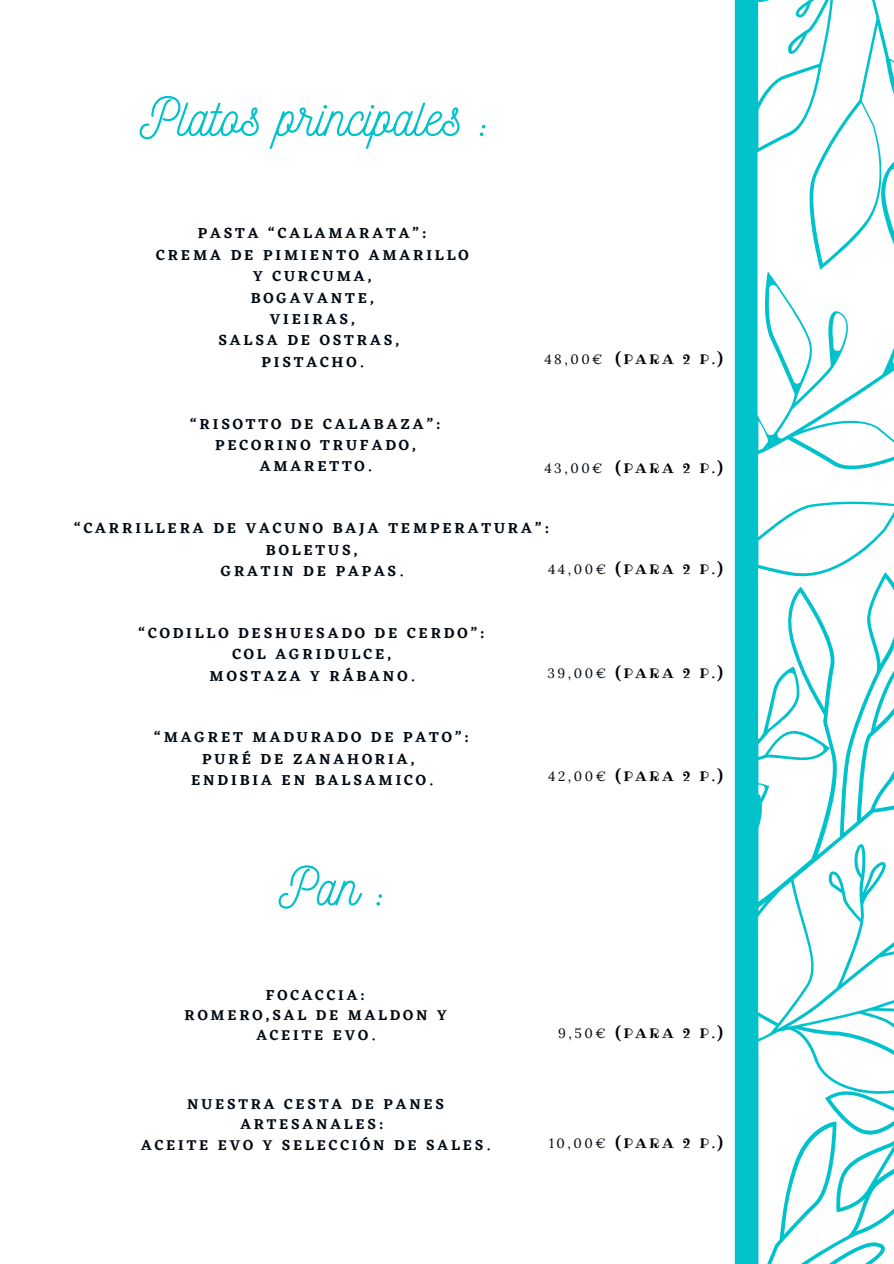
<style>
.page{position:relative;width:894px;height:1264px;background:#fff}
.page>*{position:absolute;margin:0;border:0;box-sizing:border-box;transform-origin:0 0}
.t1{font:52.5px "Nickainley";color:#00c2cb}
.t2{font:600 15px/21.3px "Eczar";letter-spacing:.19em;color:#000a12;text-align:center}
.t3{font:600 14.85px/20.2px "Eczar";letter-spacing:.19em;color:#000a12;text-align:center}
.t4{font:13.5px "Ribeye";letter-spacing:.19em;color:#000}
.t5{font:13.5px "Lora";letter-spacing:.19em;color:#000a12}
</style>
<div class="page">
<svg style="left:734px;top:0;width:159px;height:1263px"></svg>
<h1 class="t1" style="left:139px;top:84px;width:353px">Platos principales :</h1>
<h3 class="t2" style="left:156px;top:222px;width:314px">PASTA “CALAMARATA”:<br>CREMA DE PIMIENTO AMARILLO<br>Y CURCUMA,<br>BOGAVANTE,<br>VIEIRAS,<br>SALSA DE OSTRAS,<br>PISTACHO.</h3>
<h2 class="t5" style="left:544px;top:350px;width:60px">48,00€</h2>
<h3 class="t4" style="left:615px;top:350px;width:109px">(PARA 2 P.)</h3>
<h1 class="t2" style="left:190px;top:413px;width:252px">“RISOTTO DE CALABAZA”:<br>PECORINO TRUFADO,<br>AMARETTO.</h1>
<h3 class="t5" style="left:544px;top:460px;width:60px">43,00€</h3>
<h3 class="t4" style="left:615px;top:459px;width:109px">(PARA 2 P.)</h3>
<p class="t2" style="left:74px;top:517px;width:477px">“CARRILLERA DE VACUNO BAJA TEMPERATURA”:<br>BOLETUS,<br>GRATIN DE PAPAS.</p>
<h2 class="t5" style="left:548px;top:560px;width:59px">44,00€</h2>
<h3 class="t4" style="left:615px;top:559px;width:109px">(PARA 2 P.)</h3>
<h2 class="t2" style="left:139px;top:622px;width:348px">“CODILLO DESHUESADO DE CERDO”:<br>COL AGRIDULCE,<br>MOSTAZA Y RÁBANO.</h2>
<p class="t5" style="left:547px;top:664px;width:60px">39,00€</p>
<h3 class="t4" style="left:615px;top:663px;width:109px">(PARA 2 P.)</h3>
<h2 class="t2" style="left:154px;top:726px;width:317px">“MAGRET MADURADO DE PATO”:<br>PURÉ DE ZANAHORIA,<br>ENDIBIA EN BALSAMICO.</h2>
<p class="t5" style="left:548px;top:767px;width:59px">42,00€</p>
<h3 class="t4" style="left:615px;top:767px;width:109px">(PARA 2 P.)</h3>
<h2 class="t1" style="left:278px;top:853px;width:111px">Pan :</h2>
<h3 class="t3" style="left:184px;top:984px;width:263px">FOCACCIA:<br>ROMERO,SAL DE MALDON Y<br>ACEITE EVO.</h3>
<h3 class="t3" style="left:141px;top:1093px;width:350px">NUESTRA CESTA DE PANES<br>ARTESANALES:<br>ACEITE EVO Y SELECCIÓN DE SALES.</h3>
<h2 class="t5" style="left:558px;top:1024px;width:49px">9,50€</h2>
<h3 class="t4" style="left:615px;top:1023px;width:109px">(PARA 2 P.)</h3>
<h3 class="t5" style="left:549px;top:1133px;width:58px">10,00€</h3>
<h3 class="t4" style="left:615px;top:1133px;width:109px">(PARA 2 P.)</h3>
</div>
